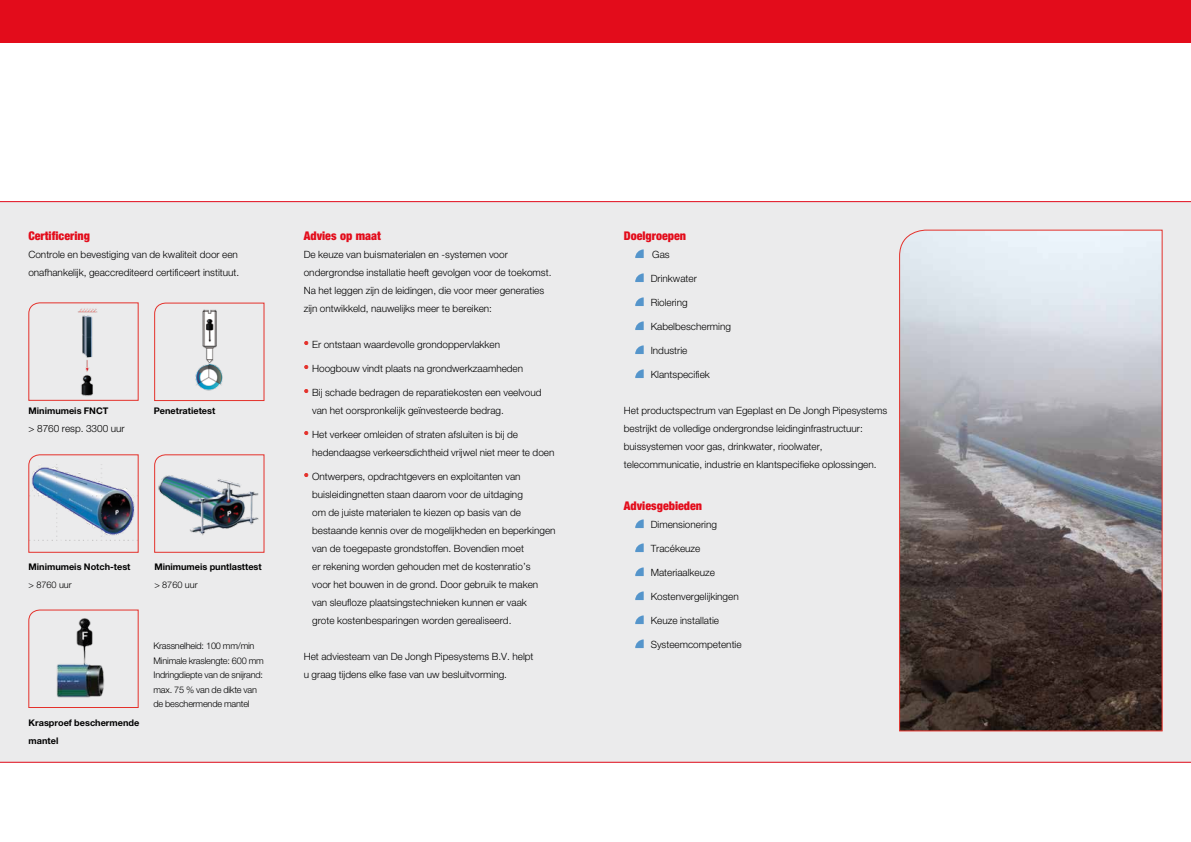
<style>
.page{position:relative;width:1191px;height:842px;background:#fff}
.page>*{position:absolute;margin:0;border:0;box-sizing:border-box;transform-origin:0 0}
.t1{font:900 condensed 12px "Helvetica Neue LT";color:#e30c1b}
.t2{font:300 10px/18px "Helvetica Neue LT";color:#000}
.t3{font:300 9.1px/14.4px "Helvetica Neue LT";letter-spacing:-.02em;color:#000}
.t4{font:700 9.1px/18px "Helvetica Neue LT";color:#000}
.s1{font-family:"Helvetica";font-weight:400;font-size:14px;color:#e4312b}
</style>
<div class="page">
<div style="left:0;top:201px;width:1191px;height:562px;background:#ebebec"></div>
<div style="left:0;top:0;width:1191px;height:43px;background:#e30c1b"></div>
<svg style="left:303px;top:340px;width:6px;height:6px"></svg>
<svg style="left:303px;top:364px;width:6px;height:6px"></svg>
<svg style="left:303px;top:388px;width:6px;height:6px"></svg>
<svg style="left:303px;top:430px;width:6px;height:6px"></svg>
<svg style="left:303px;top:472px;width:6px;height:6px"></svg>
<svg style="left:635px;top:249px;width:8px;height:9px"></svg>
<svg style="left:635px;top:273px;width:8px;height:9px"></svg>
<svg style="left:635px;top:297px;width:8px;height:9px"></svg>
<svg style="left:635px;top:321px;width:8px;height:9px"></svg>
<svg style="left:635px;top:345px;width:8px;height:9px"></svg>
<svg style="left:635px;top:369px;width:8px;height:9px"></svg>
<svg style="left:635px;top:519px;width:8px;height:9px"></svg>
<svg style="left:635px;top:543px;width:8px;height:9px"></svg>
<svg style="left:635px;top:567px;width:8px;height:9px"></svg>
<svg style="left:635px;top:591px;width:8px;height:9px"></svg>
<svg style="left:635px;top:615px;width:8px;height:9px"></svg>
<svg style="left:635px;top:639px;width:8px;height:9px"></svg>
<svg style="left:28px;top:302px;width:111px;height:99px;background:#e1dadb"></svg>
<svg style="left:154px;top:302px;width:111px;height:99px;background:#e2ddde"></svg>
<img style="left:28px;top:454px;width:111px;height:99px">
<img style="left:154px;top:454px;width:111px;height:99px">
<svg style="left:28px;top:609px;width:111px;height:99px;background:#cdcacc"></svg>
<svg style="left:898px;top:229px;width:265px;height:503px;background:#898486"></svg>
<p class="t1" style="left:28px;top:228px;width:63px">Certificering</p>
<p class="t2" style="left:28px;top:245px;width:212px">Controle en bevestiging van de kwaliteit door een onafhankelijk, geaccrediteerd certificeert instituut.</p>
<p class="t4" style="left:29px;top:402px;width:81px">Minimumeis FNCT</p>
<p class="t2" style="left:29px;top:419px;width:98px">&gt; 8760 resp. 3300 uur</p>
<p class="t4" style="left:154px;top:402px;width:63px">Penetratietest</p>
<p class="t4" style="left:29px;top:558px;width:103px">Minimumeis Notch-test</p>
<p class="t3" style="left:29px;top:577px;width:45px">&gt; 8760 uur</p>
<p class="t4" style="left:154px;top:558px;width:109px">Minimumeis puntlasttest</p>
<p class="t3" style="left:154px;top:577px;width:45px">&gt; 8760 uur</p>
<p class="t4" style="left:29px;top:714px;width:112px">Krasproef beschermende mantel</p>
<p class="t3" style="left:153px;top:639px;width:112px">Krassnelheid: 100 mm/min<br>Minimale kraslengte: 600 mm<br>Indringdiepte van de snijrand: max. 75 % van de dikte van de beschermende mantel</p>
<p class="t1" style="left:304px;top:228px;width:79px">Advies op maat</p>
<p class="t2" style="left:304px;top:245px;width:249px">De keuze van buismaterialen en -systemen voor ondergrondse installatie heeft gevolgen voor de toekomst.<br>Na het leggen zijn de leidingen, die voor meer generaties zijn ontwikkeld, nauwelijks meer te bereiken:</p>
<p class="t2" style="left:304px;top:335px;width:198px"><span class="s1">•</span> Er ontstaan waardevolle grondoppervlakken</p>
<p class="t2" style="left:304px;top:359px;width:221px"><span class="s1">•</span> Hoogbouw vindt plaats na grondwerkzaamheden</p>
<p class="t2" style="left:312px;top:383px;width:231px;text-indent:-8px"><span class="s1">•</span> Bij schade bedragen de reparatiekosten een veelvoud van het oorspronkelijk geïnvesteerde bedrag.</p>
<p class="t2" style="left:312px;top:425px;width:244px;text-indent:-8px"><span class="s1">•</span> Het verkeer omleiden of straten afsluiten is bij de hedendaagse verkeersdichtheid vrijwel niet meer te doen</p>
<p class="t2" style="left:312px;top:467px;width:245px;text-indent:-8px"><span class="s1">•</span> Ontwerpers, opdrachtgevers en exploitanten van buisleidingnetten staan daarom voor de uitdaging<br>om de juiste materialen te kiezen op basis van de bestaande kennis over de mogelijkheden en beperkingen van de toegepaste grondstoffen. Bovendien moet<br>er rekening worden gehouden met de kostenratio’s<br>voor het bouwen in de grond. Door gebruik te maken van sleufloze plaatsingstechnieken kunnen er vaak<br>grote kostenbesparingen worden gerealiseerd.</p>
<p class="t2" style="left:304px;top:647px;width:231px">Het adviesteam van De Jongh Pipesystems B.V. helpt u graag tijdens elke fase van uw besluitvorming.</p>
<p class="t1" style="left:624px;top:228px;width:64px">Doelgroepen</p>
<p class="t2" style="left:652px;top:245px;width:19px">Gas</p>
<p class="t2" style="left:650px;top:269px;width:48px">Drinkwater</p>
<p class="t2" style="left:650px;top:293px;width:39px">Riolering</p>
<p class="t2" style="left:650px;top:317px;width:82px">Kabelbescherming</p>
<p class="t2" style="left:650px;top:341px;width:38px">Industrie</p>
<p class="t2" style="left:650px;top:365px;width:61px">Klantspecifiek</p>
<p class="t2" style="left:624px;top:401px;width:265px">Het productspectrum van Egeplast en De Jongh Pipesystems bestrijkt de volledige ondergrondse leidinginfrastructuur: buissystemen voor gas, drinkwater, rioolwater, telecommunicatie, industrie en klantspecifieke oplossingen.</p>
<p class="t1" style="left:624px;top:498px;width:80px">Adviesgebieden</p>
<p class="t2" style="left:650px;top:515px;width:68px">Dimensionering</p>
<p class="t2" style="left:650px;top:539px;width:51px">Tracékeuze</p>
<p class="t2" style="left:650px;top:563px;width:66px">Materiaalkeuze</p>
<p class="t2" style="left:650px;top:587px;width:89px">Kostenvergelijkingen</p>
<p class="t2" style="left:650px;top:611px;width:70px">Keuze installatie</p>
<p class="t2" style="left:650px;top:635px;width:92px">Systeemcompetentie</p>
</div>
